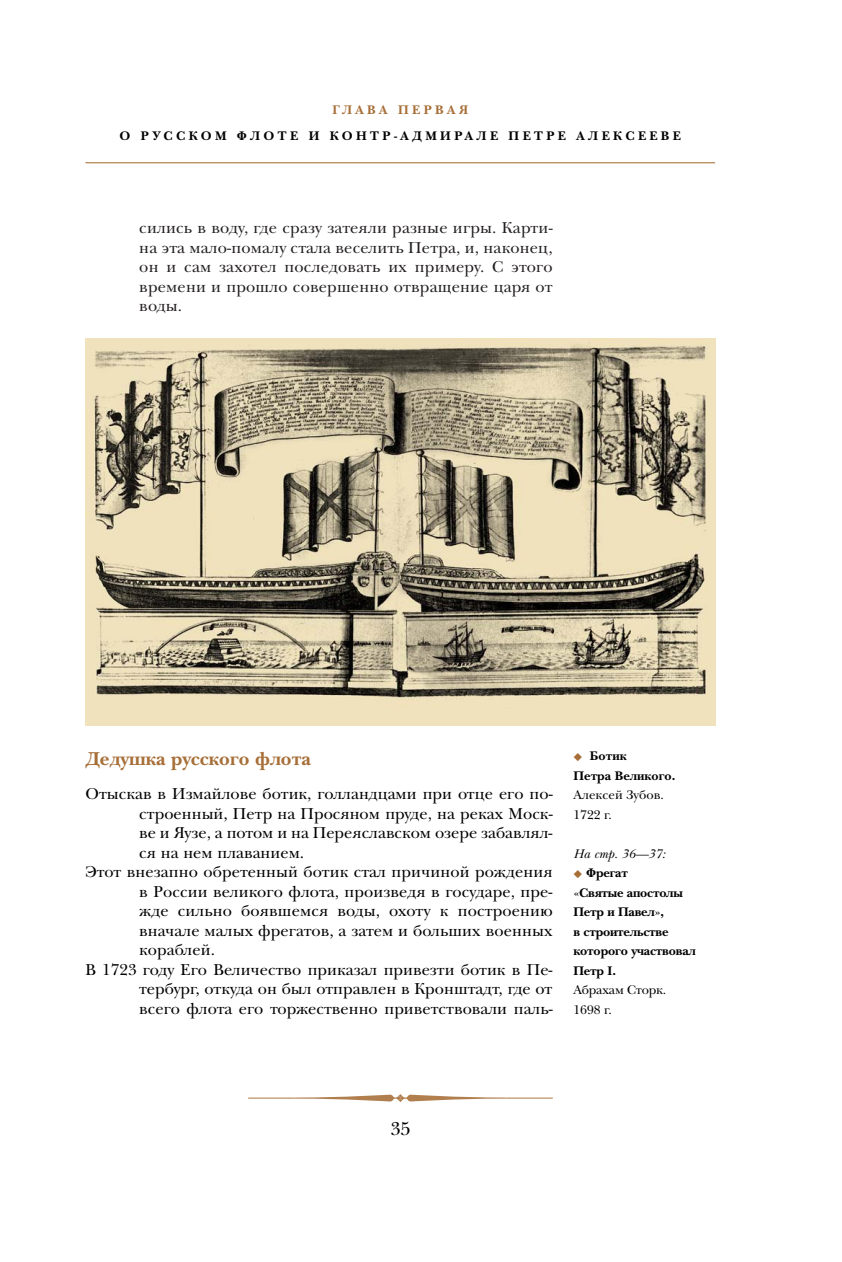
<style>
.page{position:relative;width:842px;height:1262px;background:#fff}
.page>*{position:absolute;margin:0;border:0;box-sizing:border-box;transform-origin:0 0}
.t1{font:700 19.5px "Baskerville DAT";color:#a76e37}
.t2{font:19.5px "Baskerville DAT";color:#000}
.t3{font:16.5px "Baskerville DAT";color:#000}
.t4{font:16.5px/19.5px "Baskerville DAT";letter-spacing:.01em;color:#231f20;text-align:justify}
.t5{font:700 13.05px/19.5px "Baskerville DAT";letter-spacing:-.015em;color:#000}
.t6{font:700 13.05px "Baskerville DAT";letter-spacing:.26em;color:#000}
.t7{font:13.05px/19.5px "Baskerville DAT";color:#000}
.t8{font:italic 13.05px "Baskerville DAT";color:#000}
.t9{font:700 13.05px "Baskerville DAT";letter-spacing:.26em;color:#a76e37}
.s1{color:#a76e37}
</style>
<div class="page">
<hr style="left:85px;top:162px;width:630px;height:1px;background:#a76e37">
<img style="left:85px;top:339px;width:630px;height:386px">
<svg style="left:248px;top:1094px;width:305px;height:8px"></svg>
<p class="t9" style="left:332px;top:105px;width:137px">ГЛАВА ПЕРВАЯ</p>
<p class="t6" style="left:119px;top:131px;width:563px">О РУССКОМ ФЛОТЕ И КОНТР-АДМИРАЛЕ ПЕТРЕ АЛЕКСЕЕВЕ</p>
<p class="t4" style="left:139px;top:220px;width:415px">сились в воду, где сразу затеяли разные игры. Карти&shy;на эта мало-помалу стала веселить Петра, и, наконец, он и сам захотел последовать их примеру. С этого времени и прошло совершенно отвращение царя от воды.</p>
<p class="t1" style="left:85px;top:751px;width:227px">Дедушка русского флота</p>
<p class="t3" style="left:85px;top:787px;width:468px">Отыскав в Измайлове ботик, голландцами при отце его по-</p>
<p class="t3" style="left:139px;top:807px;width:415px">строенный, Петр на Просяном пруде, на реках Моск-</p>
<p class="t3" style="left:139px;top:826px;width:415px">ве и Яузе, а потом и на Переяславском озере забавлял-</p>
<p class="t3" style="left:139px;top:846px;width:166px">ся на нем плаванием.</p>
<p class="t3" style="left:85px;top:865px;width:468px">Этот внезапно обретенный ботик стал причиной рождения</p>
<p class="t3" style="left:139px;top:885px;width:415px">в России великого флота, произведя в государе, пре-</p>
<p class="t3" style="left:139px;top:904px;width:415px">жде сильно боявшемся воды, охоту к построению</p>
<p class="t3" style="left:139px;top:924px;width:415px">вначале малых фрегатов, а затем и больших военных</p>
<p class="t3" style="left:139px;top:943px;width:77px">кораблей.</p>
<p class="t3" style="left:85px;top:963px;width:468px">В 1723 году Его Величество приказал привезти ботик в Пе-</p>
<p class="t3" style="left:139px;top:982px;width:414px">тербург, откуда он был отправлен в Кронштадт, где от</p>
<p class="t3" style="left:139px;top:1002px;width:415px">всего флота его торжественно приветствовали паль-</p>
<p class="t5" style="left:573px;top:747px;width:103px"><span class="s1">◆</span> Ботик<br>Петра Великого.</p>
<p class="t7" style="left:573px;top:786px;width:92px">Алексей Зубов.<br>1722 г.</p>
<p class="t8" style="left:573px;top:849px;width:93px">На стр. 36—37:</p>
<p class="t5" style="left:573px;top:864px;width:124px"><span class="s1">◆</span> Фрегат<br>«Святые апостолы<br>Петр и Павел»,<br>в строительстве которого участвовал<br>Петр I.</p>
<p class="t7" style="left:573px;top:981px;width:94px">Абрахам Сторк.<br>1698 г.</p>
<p class="t2" style="left:390px;top:1121px;width:22px">35</p>
</div>
